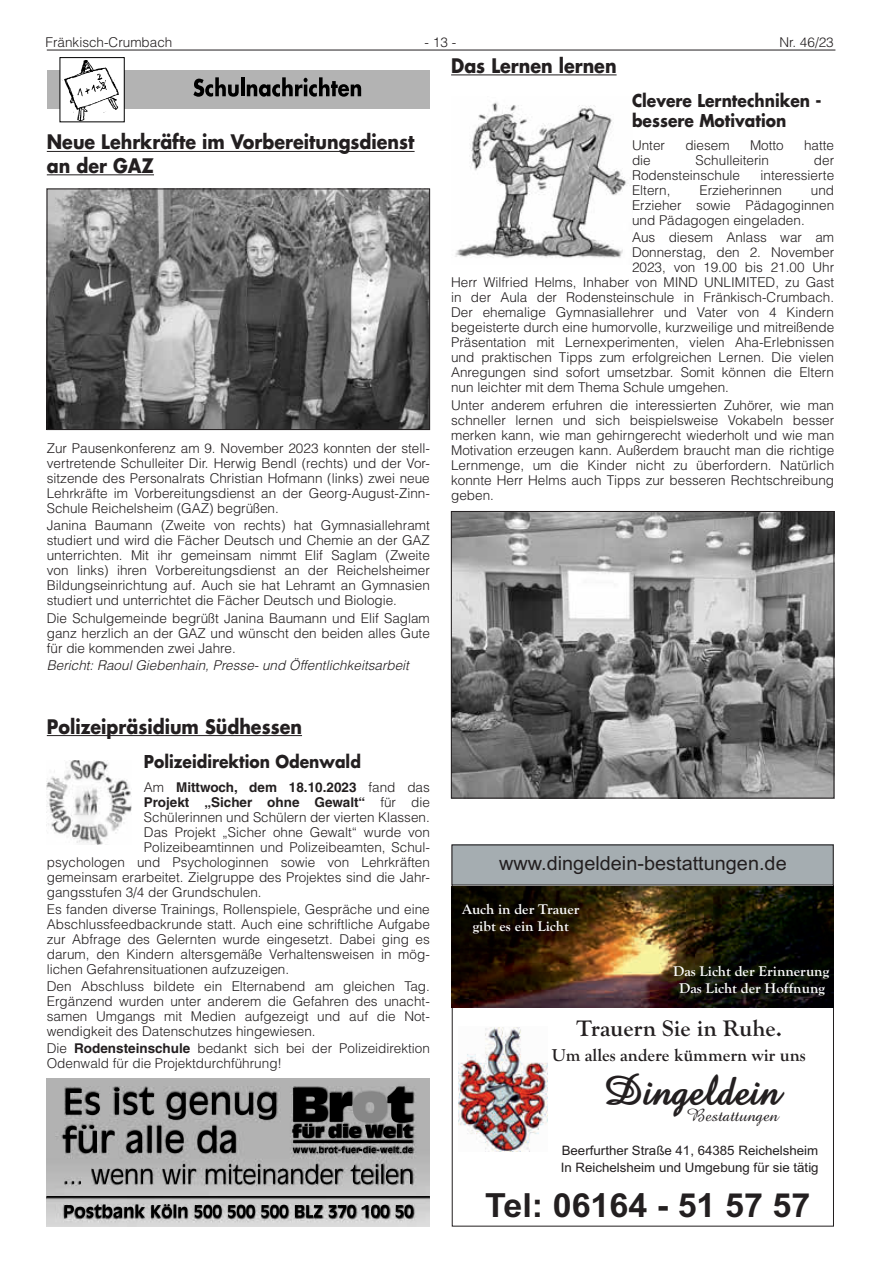
<style>
.page{position:relative;width:881px;height:1263px;background:#fff}
.page>*{position:absolute;margin:0;border:0;box-sizing:border-box;transform-origin:0 0}
.t1{font:700 42.45px "Amaze Normal";color:#231f20}
.t2{font:700 33.3px "Arial";color:#231f20}
.t3{font:700 23.25px "Goudy Old Style T";color:#231f20}
.t4{font:700 19.5px/23.4px "Futura LT";color:#231f20;scale:.9 1}
.t5{font:19.35px "Arial";color:#231f20}
.t6{font:18.3px "Amaze Normal";color:#231f20}
.t7{font:700 17.7px "Goudy Old Style T";color:#231f20}
.t8{font:700 17.25px/19.5px "Futura LT";color:#231f20;scale:.9 1}
.t9{font:700 14.55px/16.4px "Goudy Old Style T";color:#fff;text-align:center}
.t10{font:300 13.5px/15px "Helvetica LT";color:#231f20;text-align:justify}
.t11{font:700 13.5px "Helvetica LT";color:#231f20}
.t12{font:italic 300 13.5px "Helvetica LT";color:#231f20}
.t13{font:13.05px "Arial";color:#231f20}
.s1{font-weight:300}
.s2{font-weight:700}
</style>
<div class="page">
<hr style="left:47px;top:50px;width:788px;height:1px;background:#231f20">
<hr style="left:451px;top:74px;width:165px;height:1px;background:#231f20">
<img style="left:455px;top:102px;width:176px;height:156px">
<img style="left:453px;top:513px;width:378px;height:283px">
<div style="left:451px;top:511px;width:382px;height:287px;border:1px solid #231f20"></div>
<hr style="left:47px;top:151px;width:367px;height:1px;background:#231f20">
<hr style="left:47px;top:174px;width:107px;height:1px;background:#231f20">
<hr style="left:47px;top:735px;width:255px;height:1px;background:#231f20">
<div style="left:47px;top:70px;width:382px;height:39px;background:#b3b3b3"></div>
<div style="left:60px;top:58px;width:64px;height:64px;background:#fff"></div>
<img style="left:64px;top:60px;width:55px;height:60px">
<svg style="left:193px;top:77px;width:45px;height:20px"></svg>
<hr style="left:241px;top:77px;width:3px;height:19px;background:#000">
<svg style="left:247px;top:77px;width:114px;height:20px"></svg>
<img style="left:49px;top:191px;width:378px;height:237px">
<div style="left:47px;top:189px;width:382px;height:241px;border:1px solid #231f20"></div>
<img style="left:47px;top:760px;width:85px;height:84px">
<img style="left:47px;top:1078px;width:382px;height:149px">
<hr style="left:47px;top:1196px;width:382px;height:1px;background:#000">
<svg style="left:63px;top:1087px;width:350px;height:131px;background:#808080"></svg>
<div style="left:452px;top:845px;width:380px;height:40px;background:#a5adb1"></div>
<img style="left:458px;top:1027px;width:89px;height:124px">
<img style="left:451px;top:886px;width:382px;height:121px">
<p class="t10" style="left:45px;top:34px;width:128px">Fränkisch-Crumbach</p>
<p class="t10" style="left:424px;top:34px;width:33px">- 13 -</p>
<p class="t10" style="left:779px;top:34px;width:56px">Nr. 46/23</p>
<h3 class="t4" style="left:451px;top:54px;width:185px">Das Lernen lernen</h3>
<p class="t8" style="left:631px;top:91px;width:212px">Clevere Lerntechniken - bessere Motivation</p>
<p class="t10" style="left:631px;top:138px;width:35px">Unter</p>
<p class="t10" style="left:685px;top:138px;width:46px">diesem</p>
<p class="t10" style="left:749px;top:138px;width:35px">Motto</p>
<p class="t10" style="left:803px;top:138px;width:32px">hatte</p>
<p class="t10" style="left:631px;top:153px;width:20px">die</p>
<p class="t10" style="left:695px;top:153px;width:75px">Schulleiterin</p>
<p class="t10" style="left:813px;top:153px;width:22px">der</p>
<p class="t10" style="left:631px;top:168px;width:110px">Rodensteinschule</p>
<p class="t10" style="left:760px;top:168px;width:75px">interessierte</p>
<p class="t10" style="left:631px;top:183px;width:40px">Eltern,</p>
<p class="t10" style="left:699px;top:183px;width:84px">Erzieherinnen</p>
<h3 class="t4" style="left:47px;top:130px;width:410px">Neue Lehrkräfte im Vorbereitungsdienst an der GAZ</h3>
<p class="t10" style="left:631px;top:183px;width:203px;text-indent:179px">und Erzieher sowie Pädagoginnen und Pädagogen eingeladen.</p>
<p class="t10" style="left:631px;top:230px;width:203px">Aus diesem Anlass war am</p>
<p class="t10" style="left:631px;top:245px;width:203px">Donnerstag, den 2. November</p>
<p class="t10" style="left:631px;top:260px;width:203px">2023, von 19.00 bis 21.00 Uhr</p>
<p class="t10" style="left:451px;top:275px;width:384px">Herr Wilfried Helms, Inhaber von MIND UNLIMITED, zu Gast</p>
<p class="t10" style="left:451px;top:290px;width:384px">in der Aula der Rodensteinschule in Fränkisch-Crumbach.</p>
<p class="t10" style="left:451px;top:305px;width:384px">Der ehemalige Gymnasiallehrer und Vater von 4 Kindern</p>
<p class="t10" style="left:451px;top:320px;width:384px">begeisterte durch eine humorvolle, kurzweilige und mitreißende</p>
<p class="t10" style="left:451px;top:335px;width:384px">Präsentation mit Lernexperimenten, vielen Aha-Erlebnissen</p>
<p class="t10" style="left:451px;top:350px;width:384px">und praktischen Tipps zum erfolgreichen Lernen. Die vielen</p>
<p class="t10" style="left:451px;top:365px;width:384px">Anregungen sind sofort umsetzbar. Somit können die Eltern</p>
<p class="t10" style="left:451px;top:380px;width:279px">nun leichter mit dem Thema Schule umgehen.</p>
<p class="t10" style="left:451px;top:397px;width:384px">Unter anderem erfuhren die interessierten Zuhörer, wie man schneller lernen und sich beispielsweise Vokabeln besser merken kann, wie man gehirngerecht wiederholt und wie man Motivation erzeugen kann. Außerdem braucht man die richtige Lernmenge, um die Kinder nicht zu überfordern. Natürlich konnte Herr Helms auch Tipps zur besseren Rechtschreibung geben.</p>
<p class="t10" style="left:47px;top:441px;width:384px">Zur Pausenkonferenz am 9. November 2023 konnten der stell&shy;vertretende Schulleiter Dir. Herwig Bendl (rechts) und der Vor&shy;sitzende des Personalrats Christian Hofmann (links) zwei neue Lehrkräfte im Vorbereitungsdienst an der Georg-August-Zinn-Schule Reichelsheim (GAZ) begrüßen.</p>
<p class="t10" style="left:47px;top:518px;width:384px">Janina Baumann (Zweite von rechts) hat Gymnasiallehramt studiert und wird die Fächer Deutsch und Chemie an der GAZ unterrichten. Mit ihr gemeinsam nimmt Elif Saglam (Zweite von links) ihren Vorbereitungsdienst an der Reichelsheimer Bildungseinrichtung auf. Auch sie hat Lehramt an Gymnasien studiert und unterrichtet die Fächer Deutsch und Biologie.</p>
<p class="t10" style="left:47px;top:610px;width:384px">Die Schulgemeinde begrüßt Janina Baumann und Elif Saglam ganz herzlich an der GAZ und wünscht den beiden alles Gute für die kommenden zwei Jahre.</p>
<p class="t12" style="left:47px;top:656px;width:363px">Bericht: Raoul Giebenhain, Presse- und Öffentlichkeitsarbeit</p>
<h3 class="t4" style="left:47px;top:714px;width:285px">Polizeipräsidium Südhessen</h3>
<p class="t8" style="left:144px;top:751px;width:242px">Polizeidirektion Odenwald</p>
<p class="t11" style="left:144px;top:778px;width:287px"><span class="s1">Am</span> Mittwoch, dem 18.10.2023 <span class="s1">fand das</span></p>
<p class="t11" style="left:144px;top:793px;width:287px">Projekt „Sicher ohne Gewalt“ <span class="s1">für die</span></p>
<p class="t10" style="left:144px;top:809px;width:287px">Schülerinnen und Schülern der vierten Klassen.</p>
<p class="t10" style="left:144px;top:824px;width:287px">Das Projekt „Sicher ohne Gewalt“ wurde von</p>
<p class="t10" style="left:144px;top:839px;width:287px">Polizeibeamtinnen und Polizeibeamten, Schul-</p>
<p class="t10" style="left:47px;top:854px;width:384px">psychologen und Psychologinnen sowie von Lehrkräften</p>
<p class="t10" style="left:47px;top:869px;width:384px">gemeinsam erarbeitet. Zielgruppe des Projektes sind die Jahr-</p>
<p class="t10" style="left:47px;top:884px;width:216px">gangsstufen 3/4 der Grundschulen.</p>
<p class="t10" style="left:47px;top:901px;width:384px">Es fanden diverse Trainings, Rollenspiele, Gespräche und eine Abschlussfeedbackrunde statt. Auch eine schriftliche Aufgabe zur Abfrage des Gelernten wurde eingesetzt. Dabei ging es darum, den Kindern altersgemäße Verhaltensweisen in mög&shy;lichen Gefahrensituationen aufzuzeigen.</p>
<p class="t10" style="left:47px;top:978px;width:384px">Den Abschluss bildete ein Elternabend am gleichen Tag.<br>Ergänzend wurden unter anderem die Gefahren des unacht&shy;samen Umgangs mit Medien aufgezeigt und auf die Not&shy;wendigkeit des Datenschutzes hingewiesen.</p>
<p class="t10" style="left:47px;top:1040px;width:384px">Die <span class="s2">Rodensteinschule</span> bedankt sich bei der Polizeidirektion<br>Odenwald für die Projektdurchführung!</p>
<h3 class="t5" style="left:499px;top:856px;width:289px">www.dingeldein-bestattungen.de</h3>
<p class="t9" style="left:462px;top:902px;width:119px">Auch in der Trauer gibt es ein Licht</p>
<p class="t9" style="left:672px;top:964px;width:157px;line-height:16.8px">Das Licht der Erinnerung<br>Das Licht der Hoffnung</p>
<h3 class="t3" style="left:576px;top:1019px;width:207px">Trauern Sie in Ruhe.</h3>
<h3 class="t7" style="left:551px;top:1048px;width:255px">Um alles andere kümmern wir uns</h3>
<h1 class="t1" style="left:604px;top:1073px;width:177px">Dingeldein</h1>
<h3 class="t6" style="left:686px;top:1109px;width:93px">Bestattungen</h3>
<p class="t13" style="left:561px;top:1146px;width:258px">Beerfurther Straße 41, 64385 Reichelsheim</p>
<h2 class="t2" style="left:485px;top:1186px;width:326px">Tel: 06164 - 51 57 57</h2>
<p class="t13" style="left:560px;top:1162px;width:259px">In Reichelsheim und Umgebung für sie tätig</p>
</div>
